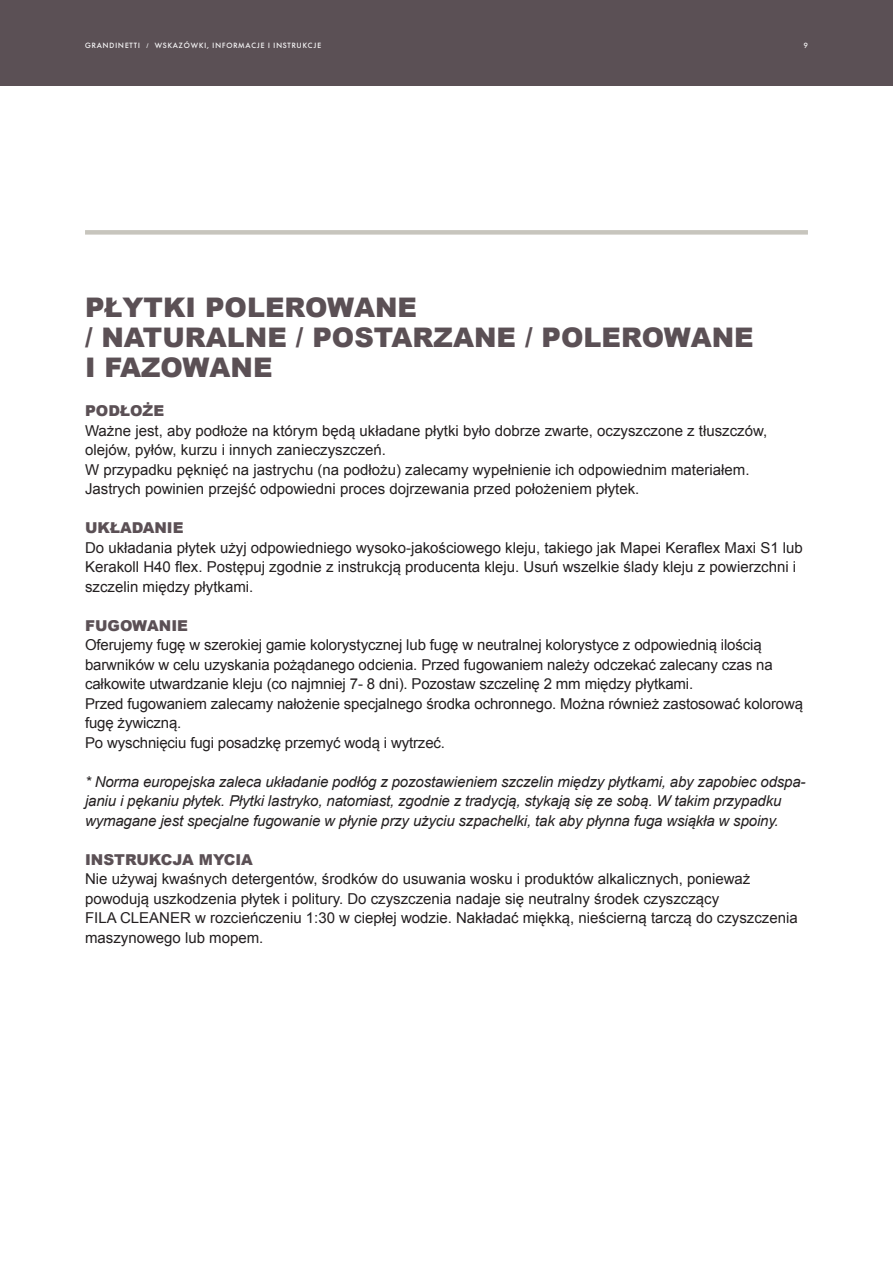
<style>
.page{position:relative;width:893px;height:1263px;background:#fff}
.page>*{position:absolute;margin:0;border:0;box-sizing:border-box;transform-origin:0 0}
.t1{font:900 27px/30px "Arial";color:#5b5055}
.t2{font:15px/19.5px "Arial";color:#231f20}
.t3{font:italic 15px/19.5px "Arial";letter-spacing:-.01em;color:#231f20}
.t4{font:900 15px "Arial";color:#5b5055}
.t5{font:500 7.5px "Futura BQ";letter-spacing:.1em;color:#fff}
</style>
<div class="page">
<div style="left:0;top:0;width:893px;height:85px;background:#5b5055"></div>
<div style="left:85px;top:230px;width:723px;height:5px;background:#c7c5bd"></div>
<p class="t5" style="left:85px;top:41px;width:238px">GRANDINETTI / WSKAZÓWKI, INFORMACJE I INSTRUKCJE</p>
<p class="t5" style="left:804px;top:41px;width:6px">9</p>
<h1 class="t1" style="left:85px;top:291px;width:670px">PŁYTKI POLEROWANE<br>/ NATURALNE / POSTARZANE / POLEROWANE<br>I FAZOWANE</h1>
<p class="t4" style="left:85px;top:400px;width:81px">PODŁOŻE</p>
<p class="t2" style="left:85px;top:421px;width:684px">Ważne jest, aby podłoże na którym będą układane płytki było dobrze zwarte, oczyszczone z tłuszczów, olejów, pyłów, kurzu i innych zanieczyszczeń.<br>W przypadku pęknięć na jastrychu (na podłożu) zalecamy wypełnienie ich odpowiednim materiałem.<br>Jastrych powinien przejść odpowiedni proces dojrzewania przed położeniem płytek.</p>
<p class="t4" style="left:85px;top:517px;width:100px">UKŁADANIE</p>
<p class="t2" style="left:85px;top:538px;width:719px">Do układania płytek użyj odpowiedniego wysoko-jakościowego kleju, takiego jak Mapei Keraflex Maxi S1 lub<br>Kerakoll H40 flex. Postępuj zgodnie z instrukcją producenta kleju. Usuń wszelkie ślady kleju z powierzchni i szczelin między płytkami.</p>
<p class="t4" style="left:85px;top:614px;width:105px">FUGOWANIE</p>
<p class="t2" style="left:85px;top:635px;width:719px">Oferujemy fugę w szerokiej gamie kolorystycznej lub fugę w neutralnej kolorystyce z odpowiednią ilością barwników w celu uzyskania pożądanego odcienia. Przed fugowaniem należy odczekać zalecany czas na całkowite utwardzanie kleju (co najmniej 7- 8 dni). Pozostaw szczelinę 2 mm między płytkami.<br>Przed fugowaniem zalecamy nałożenie specjalnego środka ochronnego. Można również zastosować kolorową fugę żywiczną.<br>Po wyschnięciu fugi posadzkę przemyć wodą i wytrzeć.</p>
<p class="t3" style="left:85px;top:772px;width:722px">* Norma europejska zaleca układanie podłóg z pozostawieniem szczelin między płytkami, aby zapobiec odspa&shy;janiu i pękaniu płytek. Płytki lastryko, natomiast, zgodnie z tradycją, stykają się ze sobą. W takim przypadku wymagane jest specjalne fugowanie w płynie przy użyciu szpachelki, tak aby płynna fuga wsiąkła w spoiny.</p>
<p class="t4" style="left:85px;top:848px;width:169px">INSTRUKCJA MYCIA</p>
<p class="t2" style="left:85px;top:869px;width:714px">Nie używaj kwaśnych detergentów, środków do usuwania wosku i produktów alkalicznych, ponieważ powodują uszkodzenia płytek i politury. Do czyszczenia nadaje się neutralny środek czyszczący<br>FILA CLEANER w rozcieńczeniu 1:30 w ciepłej wodzie. Nakładać miękką, nieścierną tarczą do czyszczenia maszynowego lub mopem.</p>
</div>
